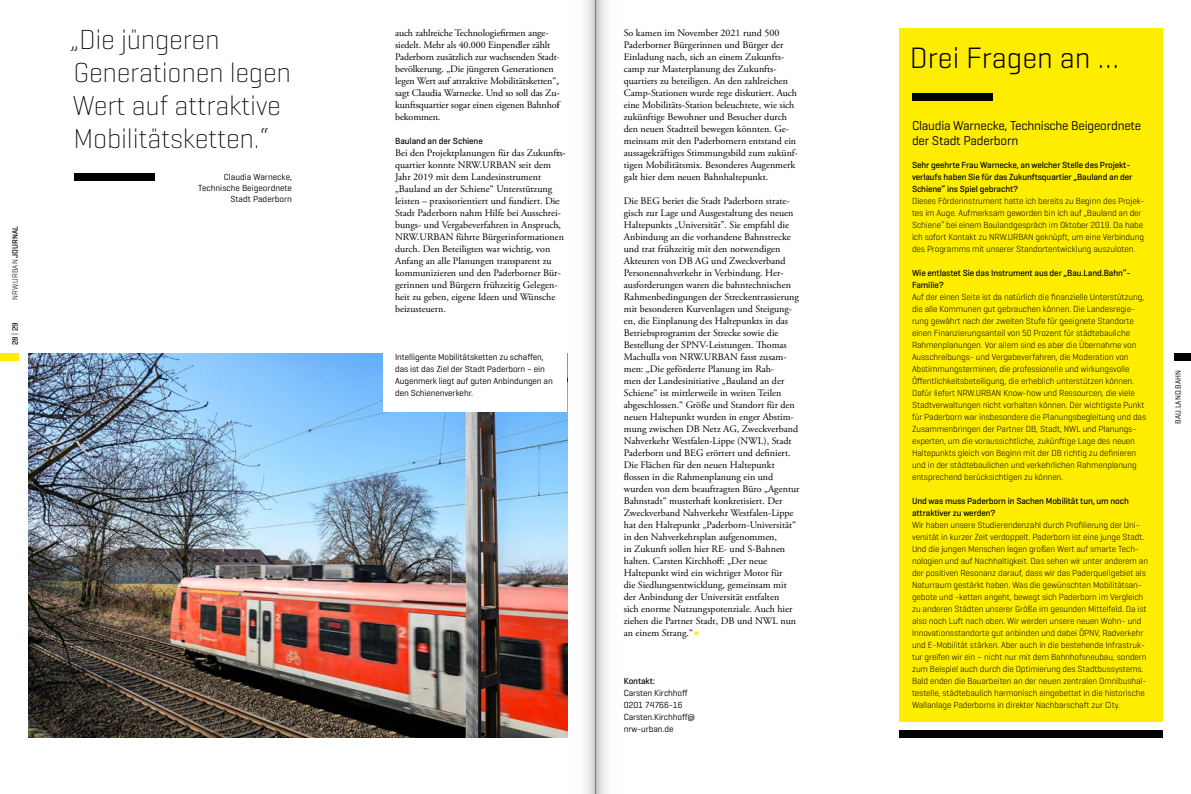
<style>
.page{position:relative;width:1191px;height:794px;background:#fff}
.page>*{position:absolute;margin:0;border:0;box-sizing:border-box;transform-origin:0 0}
.t1{font:300 30px "Geogrotesque";color:#000}
.t2{font:200 28px/33px "Geogrotesque";letter-spacing:-.01em;color:#000}
.t3{font:13px/15.6px "Geogrotesque";letter-spacing:-.015em;color:#000}
.t4{font:10px/12px "Adobe Garamond Pro";color:#000}
.t5{font:300 9px/12px "Geogrotesque";letter-spacing:-.01em;color:#000}
.t6{font:500 9px/12px "Geogrotesque";letter-spacing:-.01em;color:#000}
.t7{font:9px/12px "Geogrotesque";letter-spacing:-.01em;color:#000}
.t8{font:300 8px "Geogrotesque";color:#000}
.t9{font:8px "Geogrotesque";color:#000}
.t10{font:500 8px "Geogrotesque";color:#000}
.s1{font-weight:500}
.s2{font-weight:300}
.s3{font-family:"Geogrotesque";font-size:18px;color:#ffed00}
</style>
<div class="page">
<div style="left:0;top:354px;width:19px;height:7px;background:#ffed00"></div>
<div style="left:1174px;top:354px;width:17px;height:7px;background:#000"></div>
<img style="left:28px;top:354px;width:530px;height:383px">
<div style="left:898px;top:28px;width:264px;height:694px;background:#ffed00"></div>
<div style="left:912px;top:94px;width:80px;height:7px;background:#000"></div>
<div style="left:898px;top:730px;width:264px;height:7px;background:#000"></div>
<div style="left:74px;top:174px;width:80px;height:7px;background:#000"></div>
<div style="left:384px;top:345px;width:183px;height:66px;background:#fff"></div>
<svg style="left:595px;top:0;width:12px;height:794px"></svg>
<svg style="left:558px;top:0;width:37px;height:794px"></svg>
<p class="t8" style="left:10px;top:300px;width:75px;rotate:-90deg">NRW.URBAN <span class="s1">JOURNAL</span></p>
<p class="t10" style="left:10px;top:345px;width:25px;rotate:-90deg">28 <span class="s2">|</span> 29</p>
<h2 class="t2" style="left:70px;top:22px;width:222px">„Die jüngeren<br>Generationen legen<br>Wert auf attraktive<br>Mobilitätsketten.“</h2>
<p class="t7" style="left:198px;top:172px;width:95px;line-height:10.8px;text-align:right">Claudia Warnecke,<br>Technische Beigeordnete<br>Stadt Paderborn</p>
<p class="t4" style="left:395px;top:27px;width:166px">auch zahlreiche Technologiefirmen ange&shy;siedelt. Mehr als 40.000 Einpendler zählt Paderborn zusätzlich zur wachsenden Stadt&shy;bevölkerung. „Die jüngeren Generationen legen Wert auf attraktive Mobilitätsketten“, sagt Claudia Warnecke. Und so soll das Zu&shy;kunftsquartier sogar einen eigenen Bahnhof bekommen.</p>
<p class="t6" style="left:395px;top:135px;width:89px">Bauland an der Schiene</p>
<p class="t4" style="left:395px;top:147px;width:172px">Bei den Projektplanungen für das Zukunfts&shy;quartier konnte NRW.URBAN seit dem Jahr 2019 mit dem Landesinstrument „Bauland an der Schiene“ Unterstützung leisten – praxisorientiert und fundiert. Die Stadt Paderborn nahm Hilfe bei Ausschrei&shy;bungs- und Vergabeverfahren in Anspruch, NRW.URBAN führte Bürgerinformationen durch. Den Beteiligten war wichtig, von Anfang an alle Planungen transparent zu kommunizieren und den Paderborner Bür&shy;gerinnen und Bürgern frühzeitig Gelegen&shy;heit zu geben, eigene Ideen und Wünsche beizusteuern.</p>
<p class="t7" style="left:395px;top:351px;width:159px">Intelligente Mobilitätsketten zu schaffen, das ist das Ziel der Stadt Paderborn – ein Augenmerk liegt auf guten Anbindungen an den Schienenverkehr.</p>
<p class="t4" style="left:624px;top:27px;width:176px">So kamen im November 2021 rund 500<br>Paderborner Bürgerinnen und Bürger der Einladung nach, sich an einem Zukunfts&shy;camp zur Masterplanung des Zukunfts&shy;quartiers zu beteiligen. An den zahlreichen Camp-Stationen wurde rege diskutiert. Auch eine Mobilitäts-Station beleuchtete, wie sich zukünftige Bewohner und Besucher durch den neuen Stadtteil bewegen könnten. Ge&shy;meinsam mit den Paderbornern entstand ein aussagekräftiges Stimmungsbild zum zukünf&shy;tigen Mobilitätsmix. Besonderes Augenmerk galt hier dem neuen Bahnhaltepunkt.</p>
<p class="t4" style="left:624px;top:195px;width:177px">Die BEG beriet die Stadt Paderborn strate&shy;gisch zur Lage und Ausgestaltung des neuen Haltepunkts „Universität”. Sie empfahl die Anbindung an die vorhandene Bahnstrecke und trat frühzeitig mit den notwendigen Akteuren von DB AG und Zweckverband Personennahverkehr in Verbindung. Her&shy;ausforderungen waren die bahntechnischen Rahmenbedingungen der Streckentrassierung mit besonderen Kurvenlagen und Steigung&shy;en, die Einplanung des Haltepunkts in das Betriebsprogramm der Strecke sowie die Bestellung der SPNV-Leistungen. Thomas Machulla von NRW.URBAN fasst zusam&shy;men: „Die geförderte Planung im Rah-<br>men der Landesinitiative „Bauland an der Schiene“ ist mittlerweile in weiten Teilen abgeschlossen.“ Größe und Standort für den neuen Haltepunkt wurden in enger Abstim&shy;mung zwischen DB Netz AG, Zweckverband Nahverkehr Westfalen-Lippe (NWL), Stadt Paderborn und BEG erörtert und definiert.<br>Die Flächen für den neuen Haltepunkt flossen in die Rahmenplanung ein und wurden von dem beauftragten Büro „Agentur Bahnstadt“ musterhaft konkretisiert. Der Zweckverband Nahverkehr Westfalen-Lippe hat den Haltepunkt „Paderborn-Universität“ in den Nahverkehrsplan aufgenommen,<br>in Zukunft sollen hier RE- und S-Bahnen halten. Carsten Kirchhoff: „Der neue Haltepunkt wird ein wichtiger Motor für<br>die Siedlungsentwicklung, gemeinsam mit der Anbindung der Universität entfalten<br>sich enorme Nutzungspotenziale. Auch hier ziehen die Partner Stadt, DB und NWL nun an einem Strang.“<span class="s3">∆</span></p>
<p class="t6" style="left:624px;top:675px;width:33px">Kontakt:</p>
<p class="t7" style="left:624px;top:687px;width:73px">Carsten Kirchhoff<br>0201 74766-16<br>Carsten.Kirchhoff@ nrw-urban.de</p>
<h1 class="t1" style="left:910px;top:39px;width:210px">Drei Fragen an …</h1>
<h3 class="t3" style="left:912px;top:117px;width:231px">Claudia Warnecke, Technische Beigeordnete der Stadt Paderborn</h3>
<p class="t6" style="left:912px;top:159px;width:222px">Sehr geehrte Frau Warnecke, an welcher Stelle des Projekt&shy;verlaufs haben Sie für das Zukunftsquartier „Bauland an der<br>Schiene“ ins Spiel gebracht?</p>
<p class="t5" style="left:912px;top:195px;width:234px">Dieses Förderinstrument hatte ich bereits zu Beginn des Projek&shy;tes im Auge. Aufmerksam geworden bin ich auf „Bauland an der Schiene“ bei einem Baulandgespräch im Oktober 2019. Da habe ich sofort Kontakt zu NRW.URBAN geknüpft, um eine Verbindung des Programms mit unserer Standortentwicklung auszuloten.</p>
<p class="t6" style="left:912px;top:267px;width:220px">Wie entlastet Sie das Instrument aus der „Bau.Land.Bahn“-<br>Familie?</p>
<p class="t5" style="left:912px;top:291px;width:236px">Auf der einen Seite ist da natürlich die finanzielle Unterstützung, die alle Kommunen gut gebrauchen können. Die Landesregie&shy;rung gewährt nach der zweiten Stufe für geeignete Standorte einen Finanzierungsanteil von 50 Prozent für städtebauliche Rahmenplanungen. Vor allem sind es aber die Übernahme von Ausschreibungs- und Vergabeverfahren, die Moderation von Abstimmungsterminen, die professionelle und wirkungsvolle Öffentlichkeitsbeteiligung, die erheblich unterstützen können.<br>Dafür liefert NRW.URBAN Know-how und Ressourcen, die viele Stadtverwaltungen nicht vorhalten können. Der wichtigste Punkt für Paderborn war insbesondere die Planungsbegleitung und das Zusammenbringen der Partner DB, Stadt, NWL und Planungs&shy;experten, um die voraussichtliche, zukünftige Lage des neuen Haltepunkts gleich von Beginn mit der DB richtig zu definieren und in der städtebaulichen und verkehrlichen Rahmenplanung entsprechend berücksichtigen zu können.</p>
<p class="t6" style="left:912px;top:495px;width:218px">Und was muss Paderborn in Sachen Mobilität tun, um noch attraktiver zu werden?</p>
<p class="t5" style="left:912px;top:519px;width:237px">Wir haben unsere Studierendenzahl durch Profilierung der Uni&shy;versität in kurzer Zeit verdoppelt. Paderborn ist eine junge Stadt.<br>Und die jungen Menschen legen großen Wert auf smarte Tech&shy;nologien und auf Nachhaltigkeit. Das sehen wir unter anderem an der positiven Resonanz darauf, dass wir das Paderquellgebiet als Naturraum gestärkt haben. Was die gewünschten Mobilitätsan&shy;gebote und -ketten angeht, bewegt sich Paderborn im Vergleich zu anderen Städten unserer Größe im gesunden Mittelfeld. Da ist also noch Luft nach oben. Wir werden unsere neuen Wohn- und Innovationsstandorte gut anbinden und dabei ÖPNV, Radverkehr und E-Mobilität stärken. Aber auch in die bestehende Infrastruk&shy;tur greifen wir ein – nicht nur mit dem Bahnhofsneubau, sondern zum Beispiel auch durch die Optimierung des Stadtbussystems.<br>Bald enden die Bauarbeiten an der neuen zentralen Omnibushal&shy;testelle, städtebaulich harmonisch eingebettet in die historische Wallanlage Paderborns in direkter Nachbarschaft zur City.</p>
<p class="t9" style="left:1173px;top:423px;width:55px;rotate:-90deg">BAU.LAND.BAHN</p>
</div>
